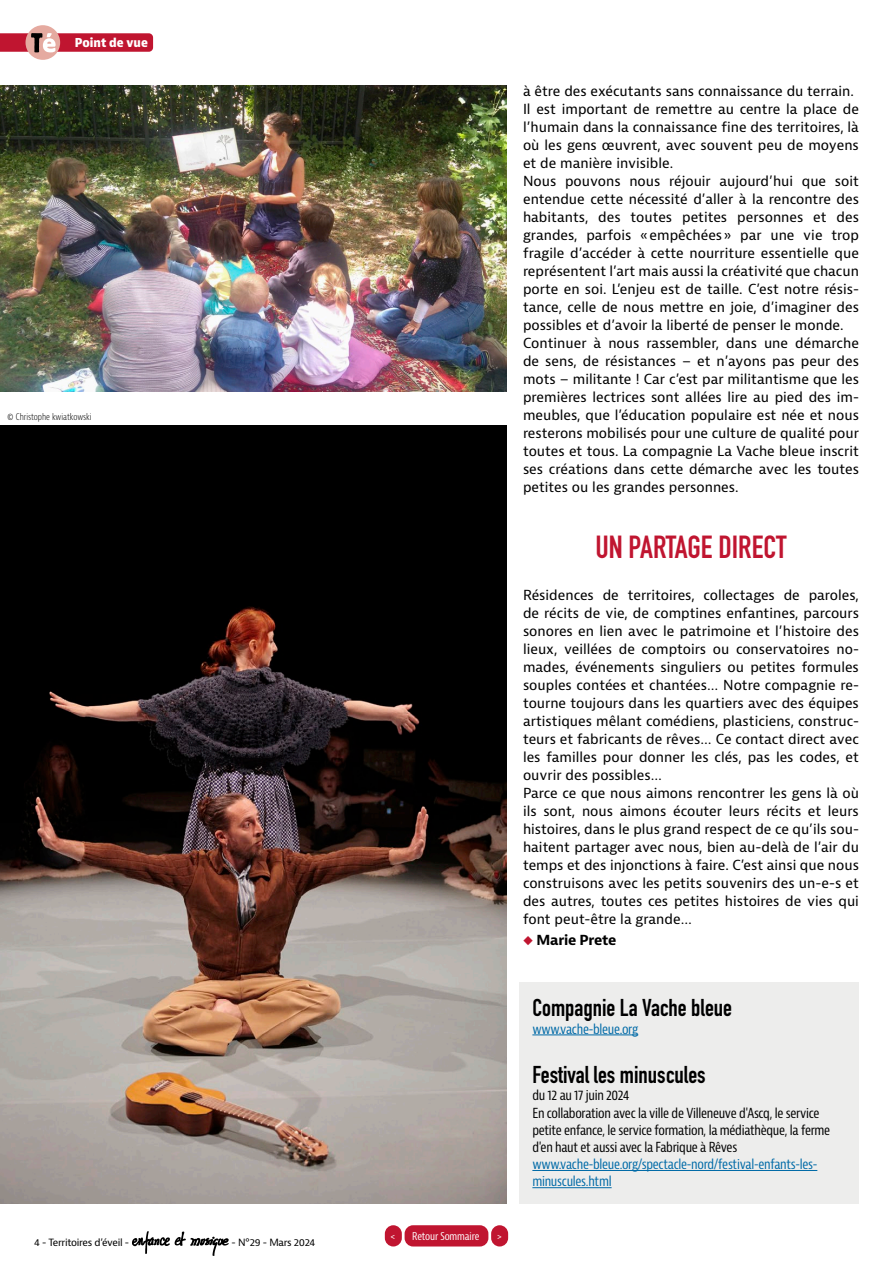
<style>
.page{position:relative;width:893px;height:1263px;background:#fff}
.page>*{position:absolute;margin:0;border:0;box-sizing:border-box;transform-origin:0 0}
.t1{font:700 31.5px "DIN Condensed";color:#c01530}
.t2{font:700 24px "DIN Condensed";color:#000}
.t3{font:13.5px/18px "Bernina Sans";color:#000}
.t4{font:condensed 13.5px/17.2px "Bernina Sans";letter-spacing:-.02em;color:#000}
.t5{font:condensed 13.5px/17.2px "Bernina Sans";letter-spacing:-.02em;color:#006aa7}
.t6{font:700 13.5px "Bernina Sans";letter-spacing:-.02em;color:#000}
.t7{font:700 condensed 12px "Bernina Sans";color:#fff}
.t8{font:condensed 10.5px "Bernina Sans";letter-spacing:-.01em;color:#fff}
.t9{font:9.75px "Bernina Sans";letter-spacing:-.035em;color:#000}
.t10{font:300 condensed 9px "Bernina Sans";letter-spacing:-.005em;color:#000}
.s1{color:#c01530}
</style>
<div class="page">
<img style="left:132px;top:1231px;width:97px;height:25px">
<div style="left:26px;top:25px;width:34px;height:35px;background:#e5aaa0;border-radius:50%"></div>
<svg style="left:0;top:33px;width:153px;height:19px;background:#c1384b"></svg>
<div style="left:405px;top:1225px;width:83px;height:21px;background:#c01530;border-radius:9px"></div>
<div style="left:491px;top:1225px;width:17px;height:21px;background:#c01530;border-radius:9px"></div>
<div style="left:385px;top:1225px;width:17px;height:21px;background:#c01530;border-radius:9px"></div>
<img style="left:0;top:425px;width:506px;height:778px">
<img style="left:0;top:85px;width:506px;height:307px">
<div style="left:520px;top:982px;width:339px;height:221px;background:#ededec"></div>
<hr style="left:532px;top:1034px;width:106px;height:1px;background:#006aa7">
<hr style="left:532px;top:1170px;width:285px;height:1px;background:#006aa7">
<hr style="left:532px;top:1187px;width:80px;height:1px;background:#006aa7">
<p class="t7" style="left:75px;top:35px;width:75px">Point de vue</p>
<p class="t10" style="left:8px;top:412px;width:86px">© Christophe kwiatkowski</p>
<p class="t9" style="left:34px;top:1236px;width:97px">4 - Territoires d’éveil -</p>
<p class="t9" style="left:232px;top:1236px;width:85px">- N°29 - Mars 2024</p>
<p class="t8" style="left:390px;top:1230px;width:7px">&lt;</p>
<p class="t8" style="left:412px;top:1230px;width:69px">Retour Sommaire</p>
<p class="t8" style="left:496px;top:1230px;width:7px">&gt;</p>
<p class="t3" style="left:523px;top:82px;width:337px">à être des exécutants sans connaissance du terrain.<br>Il est important de remettre au centre la place de l’humain dans la connaissance fine des territoires, là où les gens œuvrent, avec souvent peu de moyens et de manière invisible.<br>Nous pouvons nous réjouir aujourd’hui que soit entendue cette nécessité d’aller à la rencontre des habitants, des toutes petites personnes et des grandes, parfois «empêchées» par une vie trop fragile d’accéder à cette nourriture essentielle que représentent l’art mais aussi la créativité que chacun porte en soi. L’enjeu est de taille. C’est notre résis&shy;tance, celle de nous mettre en joie, d’imaginer des possibles et d’avoir la liberté de penser le monde.<br>Continuer à nous rassembler, dans une démarche de sens, de résistances – et n’ayons pas peur des mots – militante ! Car c’est par militantisme que les premières lectrices sont allées lire au pied des im&shy;meubles, que l’éducation populaire est née et nous resterons mobilisés pour une culture de qualité pour toutes et tous. La compagnie La Vache bleue inscrit ses créations dans cette démarche avec les toutes petites ou les grandes personnes.</p>
<h1 class="t1" style="left:595px;top:526px;width:193px">UN PARTAGE DIRECT</h1>
<p class="t3" style="left:523px;top:586px;width:337px">Résidences de territoires, collectages de paroles, de récits de vie, de comptines enfantines, parcours sonores en lien avec le patrimoine et l’histoire des lieux, veillées de comptoirs ou conservatoires no&shy;mades, événements singuliers ou petites formules souples contées et chantées… Notre compagnie re&shy;tourne toujours dans les quartiers avec des équipes artistiques mêlant comédiens, plasticiens, construc&shy;teurs et fabricants de rêves… Ce contact direct avec les familles pour donner les clés, pas les codes, et ouvrir des possibles…<br>Parce ce que nous aimons rencontrer les gens là où ils sont, nous aimons écouter leurs récits et leurs histoires, dans le plus grand respect de ce qu’ils sou&shy;haitent partager avec nous, bien au-delà de l’air du temps et des injonctions à faire. C’est ainsi que nous construisons avec les petits souvenirs des un-e-s et des autres, toutes ces petites histoires de vies qui font peut-être la grande…</p>
<p class="t6" style="left:523px;top:931px;width:95px"><span class="s1">◆</span> Marie Prete</p>
<h2 class="t2" style="left:532px;top:992px;width:201px">Compagnie La Vache bleue</h2>
<p class="t5" style="left:532px;top:1020px;width:107px">www.vache-bleue.org</p>
<h2 class="t2" style="left:532px;top:1058px;width:175px">Festival les minuscules</h2>
<p class="t4" style="left:532px;top:1087px;width:299px">du 12 au 17 juin 2024<br>En collaboration avec la ville de Villeneuve d'Ascq, le service petite enfance, le service formation, la médiathèque, la ferme d'en haut et aussi avec la Fabrique à Rêves</p>
<p class="t5" style="left:532px;top:1156px;width:286px">www.vache-bleue.org/spectacle-nord/festival-enfants-les&shy;minuscules.html</p>
</div>
